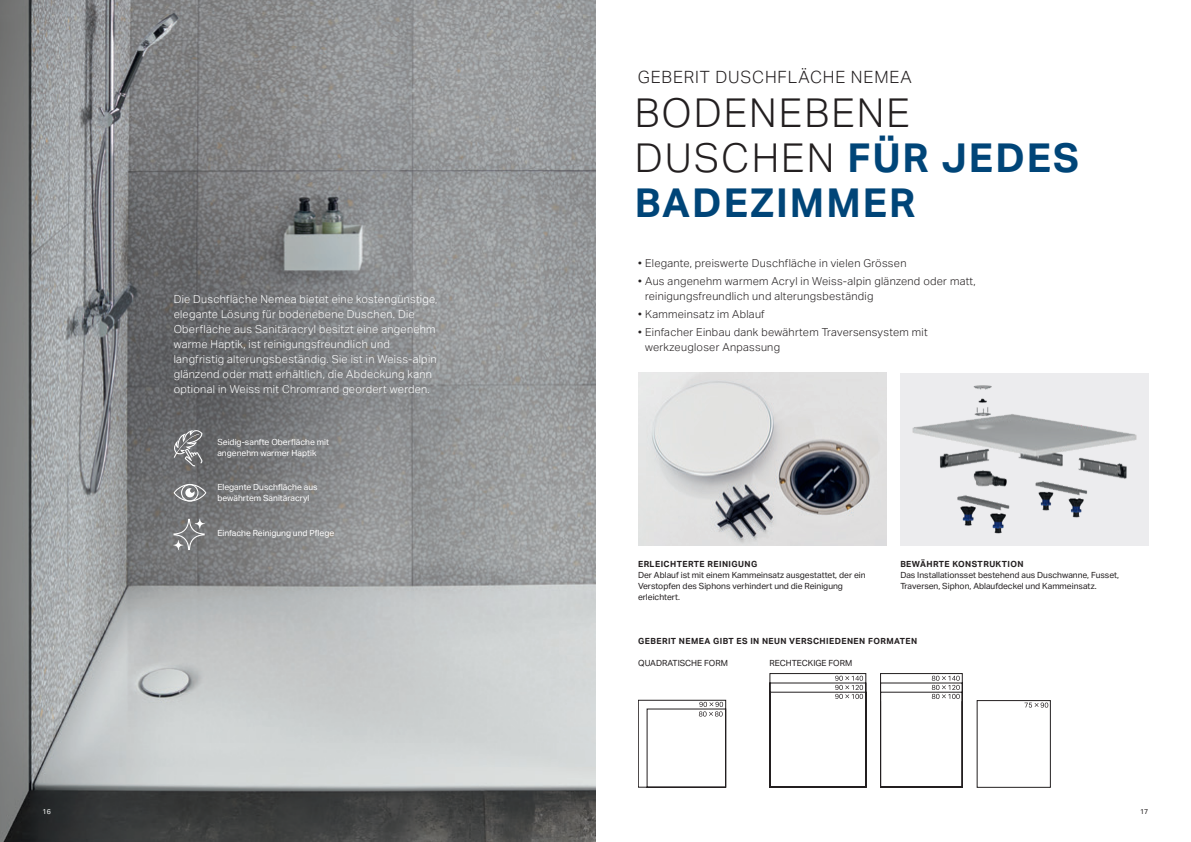
<style>
.page{position:relative;width:1191px;height:842px;background:#fff}
.page>*{position:absolute;margin:0;border:0;box-sizing:border-box;transform-origin:0 0}
.t1{font:700 40px/45px "Aktiv Grotesk Geberit";letter-spacing:.05em;color:#004578}
.t2{font:300 17px "Aktiv Grotesk Geberit";letter-spacing:.05em;color:#231f20}
.t3{font:300 11px/15px "Aktiv Grotesk Geberit";letter-spacing:.025em;color:#fff}
.t4{font:300 11px/15px "Aktiv Grotesk Geberit";letter-spacing:.025em;color:#231f20}
.t5{font:8.5px/11px "Aktiv Grotesk Geberit";color:#231f20}
.t6{font:8.5px/11px "Aktiv Grotesk Geberit";color:#fff}
.t7{font:700 8.5px "Aktiv Grotesk Geberit";letter-spacing:.05em;color:#231f20}
.t8{font:7px "Aktiv Grotesk Geberit";color:#fff}
.t9{font:7px "Aktiv Grotesk Geberit";color:#231f20}
.s1{font-weight:300;color:#231f20}
</style>
<div class="page">
<img style="left:0;top:0;width:595px;height:842px">
<svg style="left:174px;top:430px;width:28px;height:36px"></svg>
<svg style="left:174px;top:484px;width:32px;height:17px"></svg>
<svg style="left:173px;top:519px;width:32px;height:31px"></svg>
<svg style="left:173px;top:540px;width:10px;height:10px"></svg>
<svg style="left:195px;top:519px;width:10px;height:9px"></svg>
<img style="left:638px;top:373px;width:248px;height:172px">
<div style="left:900px;top:373px;width:248px;height:172px;background:#ececee"></div>
<img style="left:912px;top:385px;width:225px;height:149px">
<svg style="left:638px;top:700px;width:88px;height:87px"></svg>
<svg style="left:769px;top:673px;width:97px;height:114px"></svg>
<svg style="left:880px;top:673px;width:82px;height:114px"></svg>
<svg style="left:1024px;top:702px;width:24px;height:6px"></svg>
<p class="t3" style="left:174px;top:292px;width:265px">Die Duschfläche Nemea bietet eine kostengünstige, elegante Lösung für bodenebene Duschen. Die Oberfläche aus Sanitäracryl besitzt eine angenehm warme Haptik, ist reinigungsfreundlich und langfristig alterungsbeständig. Sie ist in Weiss-alpin glänzend oder matt erhältlich, die Abdeckung kann optional in Weiss mit Chromrand geordert werden.</p>
<p class="t6" style="left:217px;top:437px;width:113px">Seidig-sanfte Oberfläche mit angenehm warmer Haptik</p>
<p class="t6" style="left:217px;top:482px;width:102px">Elegante Duschfläche aus bewährtem Sanitäracryl</p>
<p class="t6" style="left:217px;top:528px;width:118px">Einfache Reinigung und Pflege</p>
<h2 class="t2" style="left:638px;top:68px;width:275px">GEBERIT DUSCHFLÄCHE NEMEA</h2>
<h1 class="t1" style="left:635px;top:90px;width:445px"><span class="s1">BODENEBENE<br>DUSCHEN</span> FÜR JEDES<br>BADEZIMMER</h1>
<p class="t4" style="left:638px;top:256px;width:270px">• Elegante, preiswerte Duschfläche in vielen Grössen</p>
<p class="t4" style="left:645px;top:274px;width:332px;text-indent:-7px">• Aus angenehm warmem Acryl in Weiss-alpin glänzend oder matt, reinigungsfreundlich und alterungsbeständig</p>
<p class="t4" style="left:638px;top:306px;width:128px">• Kammeinsatz im Ablauf</p>
<p class="t4" style="left:645px;top:324px;width:284px;text-indent:-7px">• Einfacher Einbau dank bewährtem Traversensystem mit werkzeugloser Anpassung</p>
<p class="t7" style="left:638px;top:559px;width:121px">ERLEICHTERTE REINIGUNG</p>
<p class="t5" style="left:638px;top:570px;width:229px">Der Ablauf ist mit einem Kammeinsatz ausgestattet, der ein<br>Verstopfen des Siphons verhindert und die Reinigung erleichtert.</p>
<p class="t7" style="left:900px;top:559px;width:125px">BEWÄHRTE KONSTRUKTION</p>
<p class="t5" style="left:900px;top:570px;width:220px">Das Installationsset bestehend aus Duschwanne, Fusset,<br>Traversen, Siphon, Ablaufdeckel und Kammeinsatz.</p>
<p class="t7" style="left:638px;top:636px;width:280px">GEBERIT NEMEA GIBT ES IN NEUN VERSCHIEDENEN FORMATEN</p>
<p class="t5" style="left:638px;top:658px;width:91px">QUADRATISCHE FORM</p>
<p class="t5" style="left:769px;top:658px;width:84px">RECHTECKIGE FORM</p>
<p class="t8" style="left:43px;top:807px;width:10px">16</p>
<p class="t9" style="left:1140px;top:807px;width:10px">17</p>
</div>
